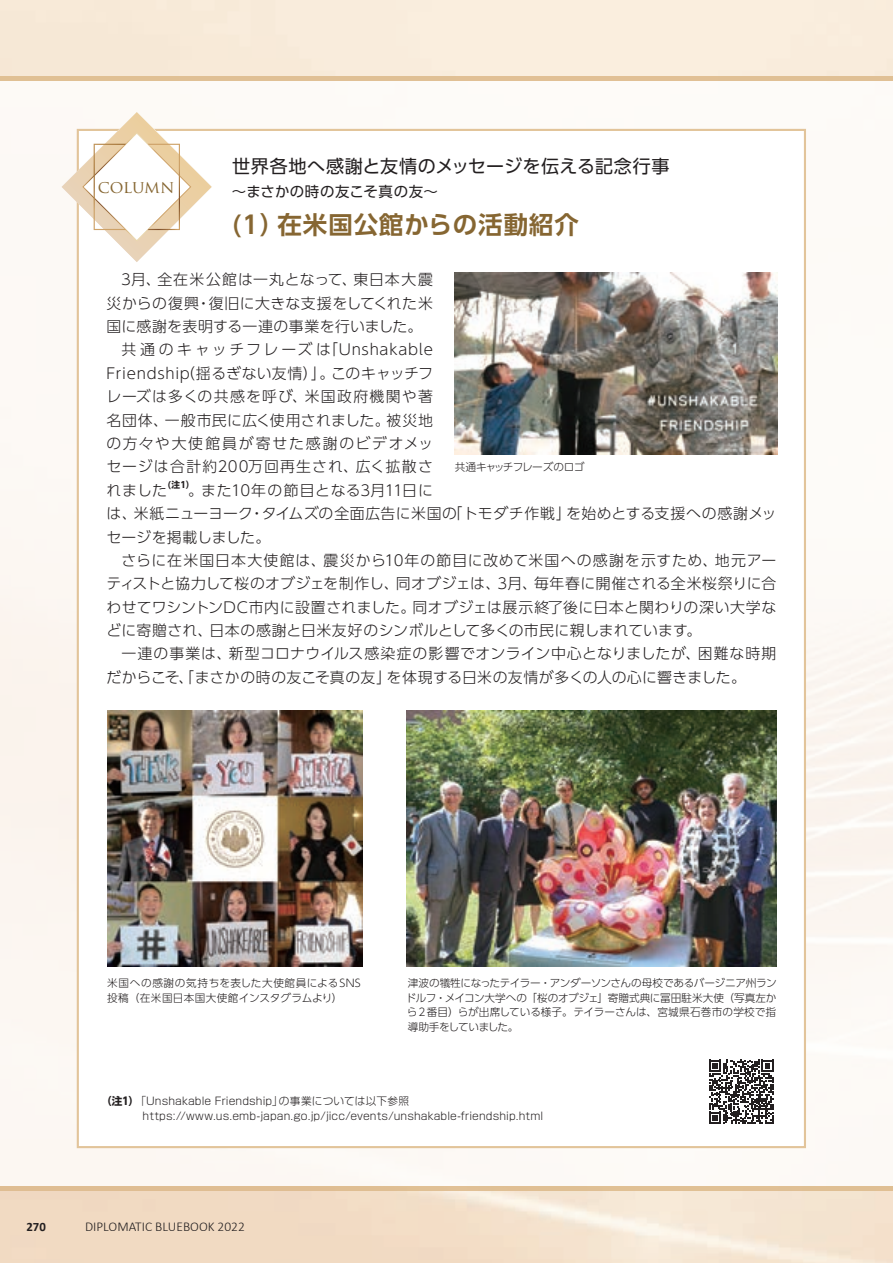
<style>
.page{position:relative;width:893px;height:1263px;background:#fff}
.page>*{position:absolute;margin:0;border:0;box-sizing:border-box;transform-origin:0 0}
.t1{font:700 24.45px "UD Shin Go Pr 6 N De";letter-spacing:.04em;color:#866632}
.t2{font:18px "UD Shin Go Pr 6 N";letter-spacing:.02em;color:#231f20}
.t3{font:16.95px "Trajan Pro";letter-spacing:-.01em;color:#866632}
.t4{font:300 14.85px/23.4px "UD Shin Go Pr 6 N";letter-spacing:.035em;color:#231f20}
.t5{font:300 14.85px "UD Shin Go Pr 6 N";letter-spacing:.105em;color:#231f20}
.t6{font:300 14.85px "UD Shin Go Pr 6 N";letter-spacing:.07em;color:#231f20}
.t7{font:300 14.85px "UD Shin Go Pr 6 N";letter-spacing:.06em;color:#231f20}
.t8{font:300 14.85px "UD Shin Go Pr 6 N";letter-spacing:.075em;color:#231f20}
.t9{font:300 14.85px "UD Shin Go Pr 6 N";letter-spacing:.115em;color:#231f20}
.t10{font:14.4px "UD Shin Go Pr 6 N";letter-spacing:.04em;color:#231f20}
.t11{font:300 13.5px "Calibri";color:#231f20}
.t12{font:700 12.75px "Calibri";color:#231f20}
.t13{font:300 10.65px/14.9px "UD Shin Go Pr 6 N";color:#231f20;text-align:justify}
.t14{font:300 10.65px/14.9px "Shin Go Pr 6 N";letter-spacing:.01em;color:#231f20}
.t15{font:300 10.65px/14.9px "UD Shin Go Pr 6 N";letter-spacing:.04em;color:#231f20}
.t16{font:300 10.65px "UD Shin Go Pr 6 N";letter-spacing:-.055em;color:#231f20}
.t17{font:700 8.7px "UD Shin Go Pr 6 N";color:#231f20}
.s1{font-family:"UD Shin Go Pr 6 N";font-weight:700}
</style>
<div class="page">
<div style="left:0;top:77px;width:893px;height:1114px;background:#fcf9f5"></div>
<hr style="left:0;top:77px;width:893px;height:4px;background:#e2c49a">
<div style="left:0;top:1186px;width:893px;height:5px;background:#dfbf93"></div>
<div style="left:77px;top:129px;width:729px;height:1019px;background:#fff;border:2px solid #e2c49a"></div>
<svg style="left:62px;top:112px;width:150px;height:150px"></svg>
<img style="left:454px;top:273px;width:324px;height:182px">
<img style="left:107px;top:711px;width:255px;height:255px">
<img style="left:406px;top:711px;width:370px;height:255px">
<svg style="left:709px;top:1060px;width:64px;height:64px"></svg>
<p class="t2" style="left:232px;top:152px;width:439px">世界各地へ感謝と友情のメッセージを伝える記念行事</p>
<p class="t10" style="left:232px;top:180px;width:208px">～まさかの時の友こそ真の友～</p>
<h1 class="t1" style="left:232px;top:205px;width:348px">(1）在米国公館からの活動紹介</h1>
<p class="t7" style="left:121px;top:268px;width:313px">3月、全在米公館は一丸となって、東日本大震</p>
<p class="t4" style="left:106px;top:291px;width:328px">災からの復興・復旧に大きな支援をしてくれた米</p>
<p class="t4" style="left:106px;top:314px;width:318px">国に感謝を表明する一連の事業を行いました。</p>
<p class="t5" style="left:121px;top:338px;width:313px">共通のキャッチフレーズは「Unshakable</p>
<p class="t4" style="left:107px;top:361px;width:328px">Friendship（揺るぎない友情）」。このキャッチフ</p>
<p class="t8" style="left:107px;top:384px;width:328px">レーズは多くの共感を呼び、米国政府機関や著</p>
<p class="t4" style="left:107px;top:408px;width:328px">名団体、一般市民に広く使用されました。被災地</p>
<p class="t9" style="left:107px;top:431px;width:328px">の方々や大使館員が寄せた感謝のビデオメッ</p>
<p class="t6" style="left:107px;top:455px;width:328px">セージは合計約200万回再生され、広く拡散さ</p>
<p class="t4" style="left:107px;top:478px;width:62px">れました</p>
<p class="t17" style="left:168px;top:478px;width:28px">(注1）</p>
<p class="t3" style="left:98px;top:176px;width:78px">COLUMN</p>
<p class="t16" style="left:455px;top:458px;width:131px">共通キャッチフレーズのロゴ</p>
<p class="t4" style="left:107px;top:478px;width:671px;text-indent:82px">。また10年の節目となる3月11日に<br>は、米紙ニューヨーク・タイムズの全面広告に米国の「トモダチ作戦」を始めとする支援への感謝メッセージを掲載しました。</p>
<p class="t4" style="left:107px;top:548px;width:671px;text-align:justify;text-indent:15px">さらに在米国日本大使館は、震災から10年の節目に改めて米国への感謝を示すため、地元アーティストと協力して桜のオブジェを制作し、同オブジェは、3月、毎年春に開催される全米桜祭りに合わせてワシントンDC市内に設置されました。同オブジェは展示終了後に日本と関わりの深い大学などに寄贈され、日本の感謝と日米友好のシンボルとして多くの市民に親しまれています。</p>
<p class="t4" style="left:107px;top:641px;width:671px;text-indent:15px">一連の事業は、新型コロナウイルス感染症の影響でオンライン中心となりましたが、困難な時期だからこそ、「まさかの時の友こそ真の友」を体現する日米の友情が多くの人の心に響きました。</p>
<p class="t15" style="left:107px;top:975px;width:255px">米国への感謝の気持ちを表した大使館員によるSNS投稿（在米国日本国大使館インスタグラムより）</p>
<p class="t13" style="left:406px;top:975px;width:372px">津波の犠牲になったテイラー・アンダーソンさんの母校であるバージニア州ランドルフ・メイコン大学への「桜のオブジェ」寄贈式典に冨田駐米大使（写真左から2番目）らが出席している様子。テイラーさんは、宮城県石巻市の学校で指導助手をしていました。</p>
<p class="t14" style="left:143px;top:1093px;width:402px;text-indent:-41px"><span class="s1">（注1）</span>「Unshakable Friendship」の事業については以下参照https://www.us.emb-japan.go.jp/jicc/events/unshakable-friendship.html</p>
<p class="t12" style="left:26px;top:1218px;width:21px">270</p>
<p class="t11" style="left:85px;top:1218px;width:161px">DIPLOMATIC BLUEBOOK 2022</p>
</div>
